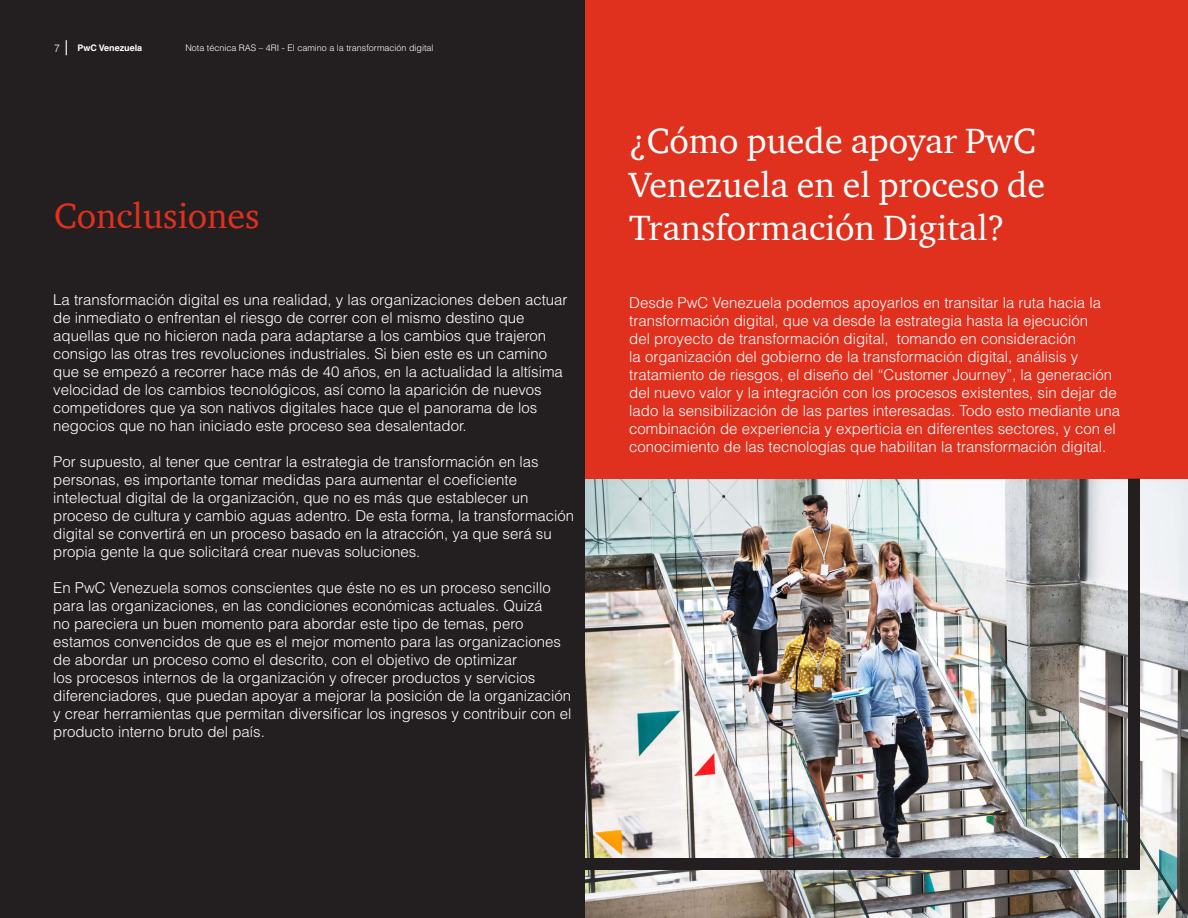
<style>
.page{position:relative;width:1188px;height:918px;background:#fff}
.page>*{position:absolute;margin:0;border:0;box-sizing:border-box;transform-origin:0 0}
.t1{font:36px/43.2px "ITC Charter Com";color:#fff}
.t2{font:36px "ITC Charter Com";color:#e0301e}
.t3{font:300 15px/18px "Helvetica LT Std";color:#fff}
.t4{font:300 10.5px "Helvetica LT Std";color:#fff}
.t5{font:300 9px "Helvetica LT Std";color:#fff}
.t6{font:700 9px "Helvetica LT Std";color:#fff}
</style>
<div class="page">
<div style="left:584px;top:0;width:604px;height:479px;background:#e0301e"></div>
<div style="left:0;top:0;width:584px;height:917px;background:#231f20"></div>
<img style="left:585px;top:479px;width:603px;height:439px">
<img style="left:584px;top:467px;width:562px;height:409px">
<svg style="left:66px;top:40px;width:1px;height:15px"></svg>
<p class="t4" style="left:54px;top:42px;width:7px">7</p>
<p class="t6" style="left:77px;top:42px;width:66px">PwC Venezuela</p>
<p class="t5" style="left:185px;top:42px;width:250px">Nota técnica RAS – 4RI - El camino a la transformación digital</p>
<p class="t2" style="left:54px;top:193px;width:207px">Conclusiones</p>
<p class="t3" style="left:53px;top:291px;width:516px">La transformación digital es una realidad, y las organizaciones deben actuar de inmediato o enfrentan el riesgo de correr con el mismo destino que aquellas que no hicieron nada para adaptarse a los cambios que trajeron consigo las otras tres revoluciones industriales. Si bien este es un camino que se empezó a recorrer hace más de 40 años, en la actualidad la altísima velocidad de los cambios tecnológicos, así como la aparición de nuevos competidores que ya son nativos digitales hace que el panorama de los negocios que no han iniciado este proceso sea desalentador.</p>
<p class="t3" style="left:53px;top:453px;width:523px">Por supuesto, al tener que centrar la estrategia de transformación en las personas, es importante tomar medidas para aumentar el coeficiente intelectual digital de la organización, que no es más que establecer un proceso de cultura y cambio aguas adentro. De esta forma, la transformación digital se convertirá en un proceso basado en la atracción, ya que será su propia gente la que solicitará crear nuevas soluciones.</p>
<p class="t3" style="left:53px;top:579px;width:520px">En PwC Venezuela somos conscientes que éste no es un proceso sencillo para las organizaciones, en las condiciones económicas actuales. Quizá<br>no pareciera un buen momento para abordar este tipo de temas, pero estamos convencidos de que es el mejor momento para las organizaciones de abordar un proceso como el descrito, con el objetivo de optimizar<br>los procesos internos de la organización y ofrecer productos y servicios diferenciadores, que puedan apoyar a mejorar la posición de la organización y crear herramientas que permitan diversificar los ingresos y contribuir con el producto interno bruto del país.</p>
<p class="t1" style="left:629px;top:119px;width:417px">¿Cómo puede apoyar PwC<br>Venezuela en el proceso de<br>Transformación Digital?</p>
<p class="t3" style="left:629px;top:294px;width:493px">Desde PwC Venezuela podemos apoyarlos en transitar la ruta hacia la transformación digital, que va desde la estrategia hasta la ejecución<br>del proyecto de transformación digital, tomando en consideración<br>la organización del gobierno de la transformación digital, análisis y tratamiento de riesgos, el diseño del “Customer Journey”, la generación del nuevo valor y la integración con los procesos existentes, sin dejar de lado la sensibilización de las partes interesadas. Todo esto mediante una combinación de experiencia y experticia en diferentes sectores, y con el conocimiento de las tecnologías que habilitan la transformación digital.</p>
</div>
